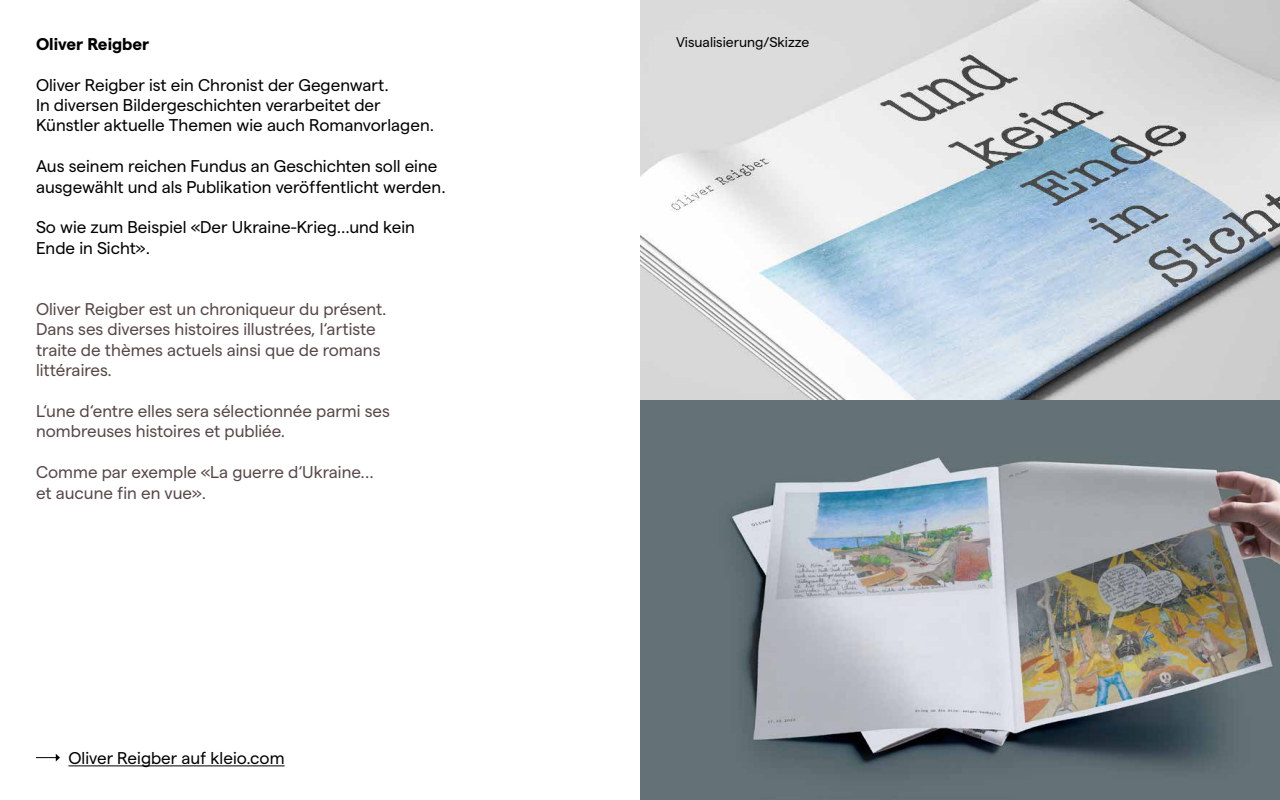
<style>
.page{position:relative;width:1280px;height:800px;background:#fff}
.page>*{position:absolute;margin:0;border:0;box-sizing:border-box;transform-origin:0 0}
.t1{font:17px/20.4px "Matter";color:#000}
.t2{font:17px/20.4px "Matter";color:#584747}
.t3{font:700 17px "Matter";color:#000}
.t4{font:14px "Matter";color:#000}
</style>
<div class="page">
<img style="left:640px;top:0;width:640px;height:800px">
<hr style="left:68px;top:765px;width:217px;height:1px;background:#000">
<svg style="left:36px;top:754px;width:24px;height:8px"></svg>
<p class="t3" style="left:36px;top:31px;width:115px">Oliver Reigber</p>
<p class="t1" style="left:36px;top:74px;width:400px">Oliver Reigber ist ein Chronist der Gegenwart.<br>In diversen Bildergeschichten verarbeitet der<br>Künstler aktuelle Themen wie auch Romanvorlagen.</p>
<p class="t1" style="left:36px;top:156px;width:411px">Aus seinem reichen Fundus an Geschichten soll eine ausgewählt und als Publikation veröffentlicht werden.</p>
<p class="t1" style="left:36px;top:217px;width:381px">So wie zum Beispiel «Der Ukraine-Krieg...und kein<br>Ende in Sicht».</p>
<p class="t2" style="left:36px;top:299px;width:352px">Oliver Reigber est un chroniqueur du présent.<br>Dans ses diverses histoires illustrées, l‘artiste traite de thèmes actuels ainsi que de romans littéraires.</p>
<p class="t2" style="left:36px;top:401px;width:355px">L‘une d‘entre elles sera sélectionnée parmi ses nombreuses histoires et publiée.</p>
<p class="t2" style="left:36px;top:462px;width:339px">Comme par exemple «La guerre d‘Ukraine... et aucune fin en vue».</p>
<p class="t1" style="left:69px;top:747px;width:218px">Oliver Reigber auf kleio.com</p>
<p class="t4" style="left:676px;top:34px;width:135px">Visualisierung/Skizze</p>
</div>
